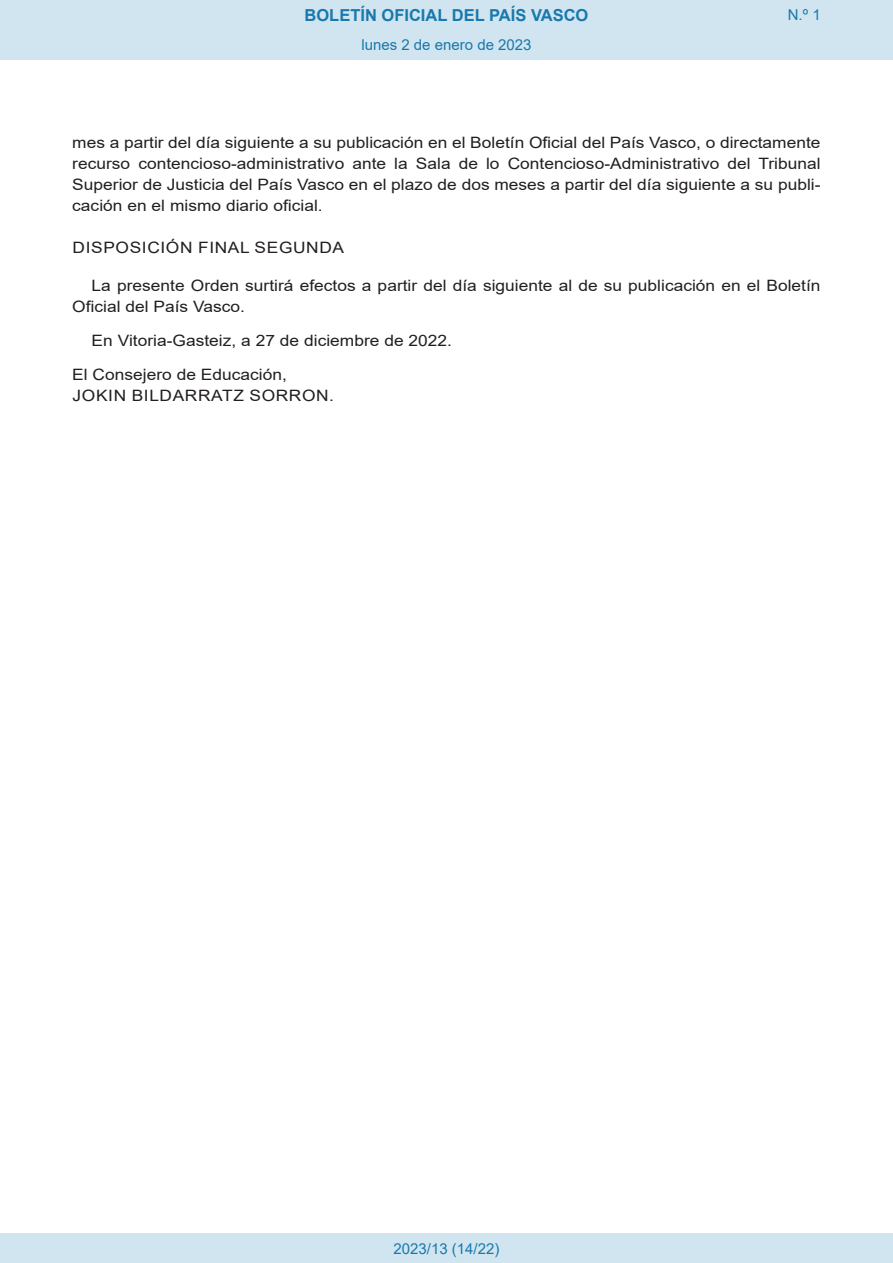
<style>
.page{position:relative;width:893px;height:1263px;background:#fff}
.page>*{position:absolute;margin:0;border:0;box-sizing:border-box;transform-origin:0 0}
.t1{font:700 16.5px "Arial";color:#1879ad}
.BOPVDetalle{font:15.6px/21px "Arial";color:#231f20;text-align:justify;scale:1.11 1}
.BOPVFirmaLugFec{font:15.6px "Arial";color:#231f20;scale:1.11 1}
.BOPVDisposicion{font:15.6px "Arial";letter-spacing:.035em;color:#231f20;scale:1.11 1}
.BOPVFirmaPuesto{font:15.6px "Arial";color:#231f20;scale:1.11 1}
.BOPVFirmaNombre{font:15.6px "Arial";letter-spacing:.035em;color:#231f20;scale:1.11 1}
.Paginacion_Centro{font:15px "Arial";color:#1879ad}
</style>
<div class="page">
<div style="left:0;top:0;width:893px;height:60px;background:#d0e5f0"></div>
<div style="left:0;top:1233px;width:893px;height:30px;background:#d0e5f0"></div>
<p class="t1" style="left:305px;top:3px;width:285px">BOLETÍN OFICIAL DEL PAÍS VASCO</p>
<p class="Paginacion_Centro" style="left:361px;top:35px;width:172px">lunes 2 de enero de 2023</p>
<p class="Paginacion_Centro" style="left:788px;top:5px;width:34px">N.º 1</p>
<p class="BOPVDetalle" style="left:72px;top:132px;width:676px">mes a partir del día siguiente a su publicación en el Boletín Oficial del País Vasco, o directamente recurso contencioso-administrativo ante la Sala de lo Contencioso-Administrativo del Tribunal Superior de Justicia del País Vasco en el plazo de dos meses a partir del día siguiente a su publi&shy;cación en el mismo diario oficial.</p>
<p class="BOPVDisposicion" style="left:73px;top:237px;width:246px">DISPOSICIÓN FINAL SEGUNDA</p>
<p class="BOPVDetalle" style="left:72px;top:275px;width:676px;text-indent:19px">La presente Orden surtirá efectos a partir del día siguiente al de su publicación en el Boletín<br>Oficial del País Vasco.</p>
<p class="BOPVFirmaLugFec" style="left:92px;top:330px;width:326px">En Vitoria-Gasteiz, a 27 de diciembre de 2022.</p>
<p class="BOPVFirmaPuesto" style="left:72px;top:364px;width:195px">El Consejero de Educación,</p>
<p class="BOPVFirmaNombre" style="left:73px;top:385px;width:237px">JOKIN BILDARRATZ SORRON.</p>
<p class="Paginacion_Centro" style="left:393px;top:1238px;width:107px">2023/13 (14/22)</p>
</div>
